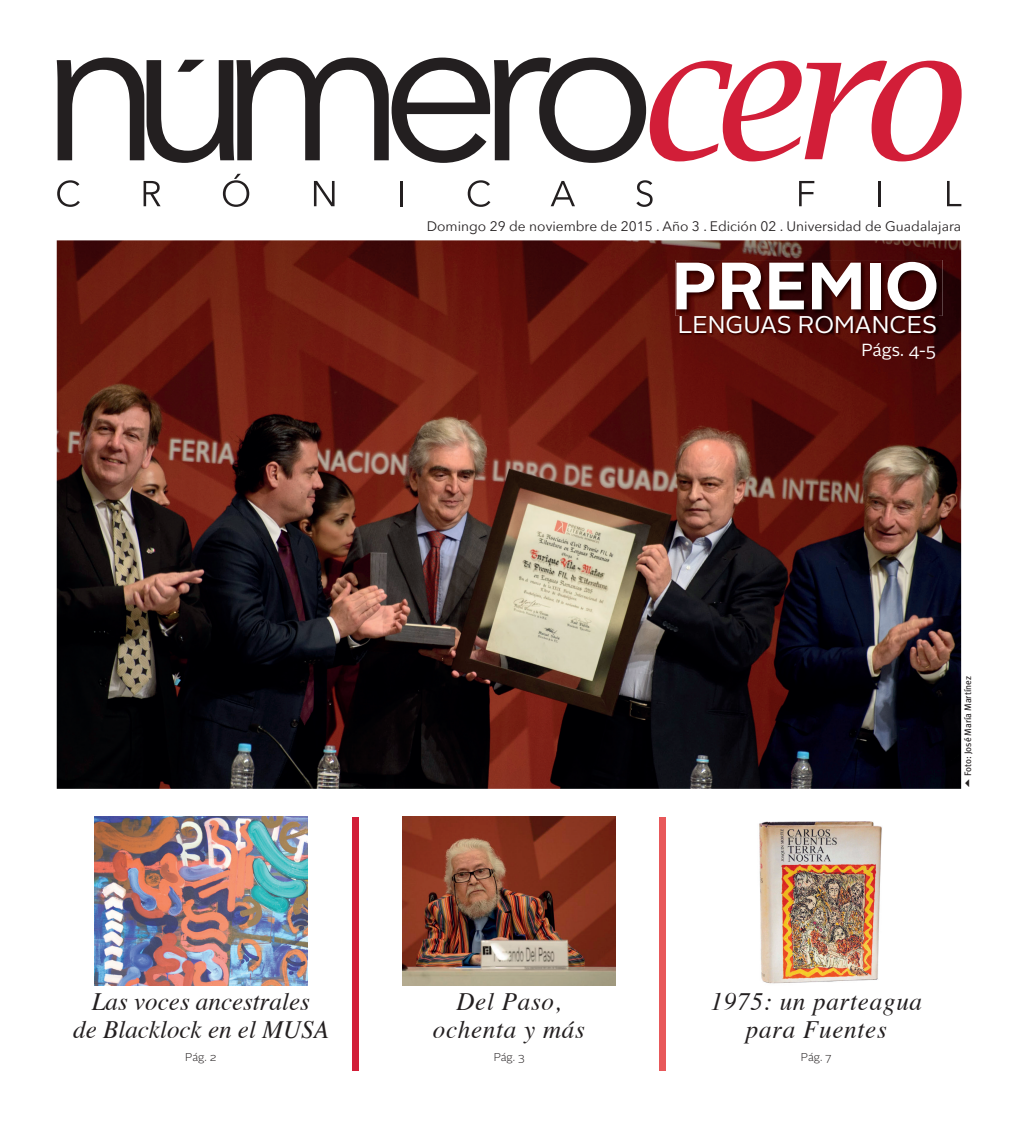
<style>
.page{position:relative;width:1025px;height:1125px;background:#fff}
.page>*{position:absolute;margin:0;border:0;box-sizing:border-box;transform-origin:0 0}
.t1{font:700 66.75px "Alright Sans";color:#fff}
.t2{font:italic 25px/28px "Times";letter-spacing:.03em;color:#231f20;text-align:center}
.t3{font:italic 25px/28px "Times";color:#231f20;text-align:center}
.t4{font:24.12px "Alright Sans";color:#fff}
.t5{font:17.5px "Alright Sans";color:#fff}
.t6{font:13.75px "Avenir Next";color:#231f20}
.t7{font:300 11.25px "Alright Sans";letter-spacing:-.015em;color:#231f20}
.t8{font:9.38px "Meta Plus";color:#231f20}
</style>
<div class="page">
<img style="left:57px;top:240px;width:903px;height:549px">
<img style="left:402px;top:817px;width:213px;height:169px">
<img style="left:94px;top:817px;width:213px;height:169px">
<img style="left:759px;top:821px;width:122px;height:163px">
<div style="left:352px;top:817px;width:6px;height:254px;background:#d21e38"></div>
<div style="left:659px;top:817px;width:6px;height:254px;background:#e8585a"></div>
<svg style="left:57px;top:180px;width:23px;height:27px"></svg>
<svg style="left:143px;top:181px;width:17px;height:25px"></svg>
<svg style="left:223px;top:174px;width:26px;height:33px"></svg>
<svg style="left:314px;top:181px;width:20px;height:25px"></svg>
<hr style="left:400px;top:181px;width:3px;height:25px;background:#231f20">
<svg style="left:467px;top:180px;width:23px;height:27px"></svg>
<svg style="left:550px;top:181px;width:24px;height:25px"></svg>
<svg style="left:636px;top:180px;width:16px;height:27px"></svg>
<svg style="left:799px;top:181px;width:15px;height:25px"></svg>
<hr style="left:878px;top:181px;width:2px;height:25px;background:#231f20">
<svg style="left:947px;top:181px;width:13px;height:25px"></svg>
<svg style="left:57px;top:58px;width:904px;height:105px"></svg>
<img style="left:675px;top:260px;width:267px;height:56px">
<img style="left:679px;top:315px;width:259px;height:22px">
<p class="t6" style="left:426px;top:214px;width:535px">Domingo 29 de noviembre de 2015 . Año 3 . Edición 02 . Universidad de Guadalajara</p>
<h1 class="t1" style="left:671px;top:239px;width:269px">PREMIO</h1>
<h3 class="t4" style="left:677px;top:308px;width:261px">LENGUAS ROMANCES</h3>
<p class="t5" style="left:861px;top:338px;width:76px">Págs. 4-5</p>
<p class="t8" style="left:962px;top:776px;width:102px;rotate:-90deg">Foto: José María Martínez</p>
<h2 class="t3" style="left:73px;top:987px;width:257px">Las voces ancestrales<br>de Blacklock en el MUSA</h2>
<h2 class="t2" style="left:432px;top:987px;width:154px">Del Paso, ochenta y más</h2>
<h2 class="t2" style="left:710px;top:987px;width:213px">1975: un parteagua para Fuentes</h2>
<p class="t7" style="left:185px;top:1050px;width:33px">Pág. 2</p>
<p class="t7" style="left:493px;top:1050px;width:32px">Pág. 3</p>
<p class="t7" style="left:800px;top:1050px;width:32px">Pág. 7</p>
</div>
